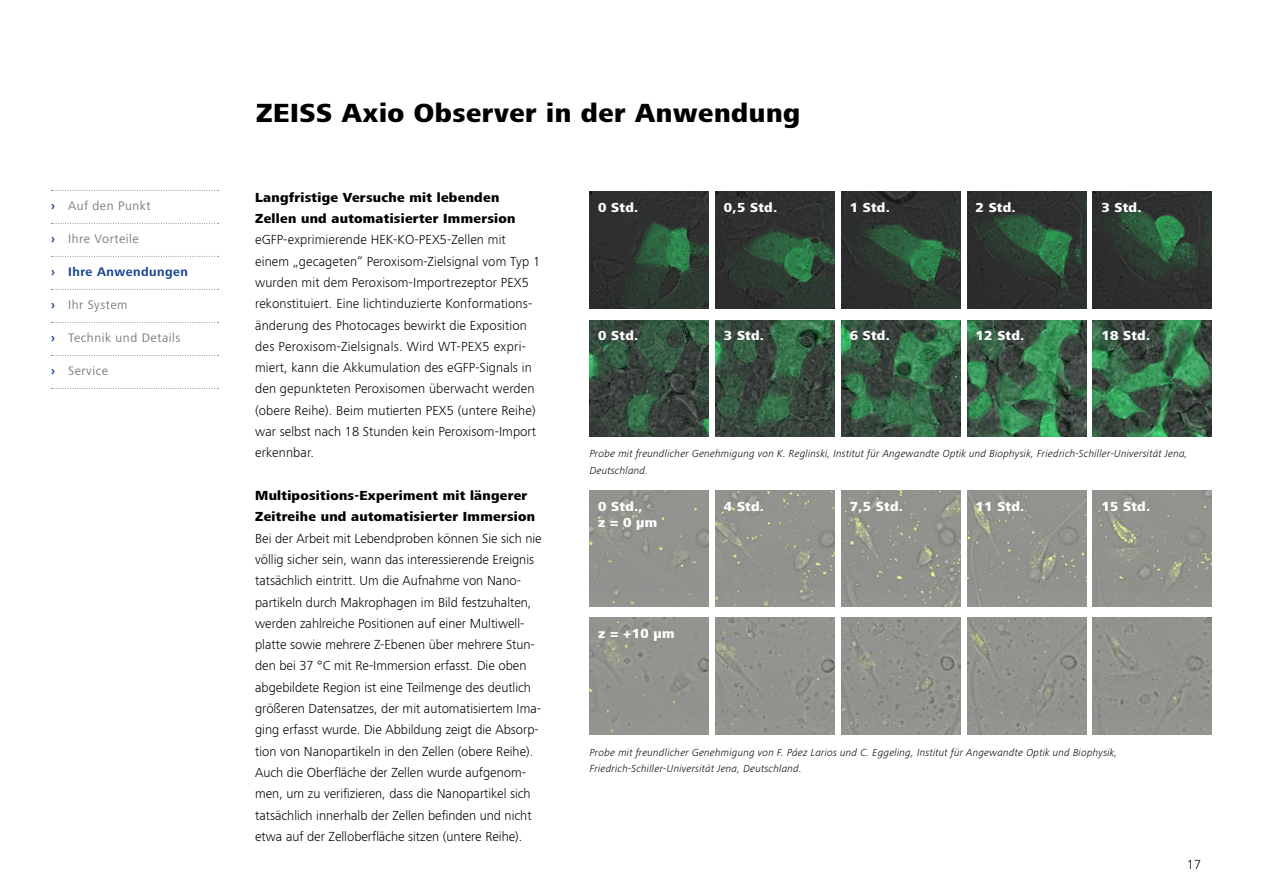
<style>
.page{position:relative;width:1263px;height:893px;background:#fff}
.page>*{position:absolute;margin:0;border:0;box-sizing:border-box;transform-origin:0 0}
.t1{font:800 27px "ZEISS Frutiger Next W1 G";letter-spacing:.02em;color:#000}
.t2{font:300 13.5px/21.3px "ZEISS Frutiger Next W1 G";color:#000}
.t3{font:800 13.5px/21.3px "ZEISS Frutiger Next W1 G";letter-spacing:.02em;color:#000}
.t4{font:800 13.5px/16.5px "ZEISS Frutiger Next W1 G";letter-spacing:.02em;color:#fff}
.t5{font:12.75px "ZEISS Frutiger Next W1 G";letter-spacing:.04em;color:#7c7b7b}
.t6{font:700 12.75px "ZEISS Frutiger Next W1 G";letter-spacing:.04em;color:#164194}
.t7{font:italic 300 10.5px/16.5px "ZEISS Frutiger Next W1 G";letter-spacing:.02em;color:#000}
.s1{font-weight:700;color:#164194}
</style>
<div class="page">
<img style="left:715px;top:617px;width:119px;height:117px">
<img style="left:841px;top:617px;width:119px;height:117px">
<img style="left:967px;top:617px;width:119px;height:117px">
<img style="left:1093px;top:617px;width:119px;height:117px">
<img style="left:590px;top:192px;width:119px;height:117px">
<img style="left:715px;top:192px;width:119px;height:117px">
<img style="left:841px;top:192px;width:119px;height:117px">
<img style="left:967px;top:192px;width:119px;height:117px">
<img style="left:1093px;top:192px;width:119px;height:117px">
<img style="left:590px;top:321px;width:119px;height:115px">
<img style="left:715px;top:321px;width:119px;height:115px">
<img style="left:841px;top:321px;width:119px;height:115px">
<img style="left:967px;top:321px;width:119px;height:115px">
<img style="left:1093px;top:321px;width:119px;height:115px">
<img style="left:590px;top:490px;width:119px;height:117px">
<img style="left:590px;top:617px;width:119px;height:117px">
<img style="left:715px;top:490px;width:119px;height:117px">
<img style="left:841px;top:490px;width:119px;height:117px">
<img style="left:967px;top:490px;width:119px;height:117px">
<img style="left:1093px;top:490px;width:119px;height:117px">
<svg style="left:51px;top:190px;width:168px;height:1px"></svg>
<svg style="left:51px;top:223px;width:168px;height:1px"></svg>
<svg style="left:51px;top:256px;width:168px;height:1px"></svg>
<svg style="left:51px;top:289px;width:168px;height:1px"></svg>
<svg style="left:51px;top:322px;width:168px;height:1px"></svg>
<svg style="left:51px;top:355px;width:168px;height:1px"></svg>
<svg style="left:51px;top:388px;width:168px;height:1px"></svg>
<p class="t5" style="left:51px;top:197px;width:101px"><span class="s1">›</span> Auf den Punkt</p>
<p class="t5" style="left:51px;top:230px;width:89px"><span class="s1">›</span> Ihre Vorteile</p>
<p class="t6" style="left:51px;top:263px;width:138px">› Ihre Anwendungen</p>
<p class="t5" style="left:51px;top:296px;width:78px"><span class="s1">›</span> Ihr System</p>
<p class="t5" style="left:51px;top:329px;width:131px"><span class="s1">›</span> Technik und Details</p>
<p class="t5" style="left:51px;top:362px;width:59px"><span class="s1">›</span> Service</p>
<h1 class="t1" style="left:256px;top:93px;width:546px">ZEISS Axio Observer in der Anwendung</h1>
<p class="t3" style="left:255px;top:186px;width:262px">Langfristige Versuche mit lebenden<br>Zellen und automatisierter Immersion</p>
<p class="t2" style="left:255px;top:228px;width:286px">eGFP-exprimierende HEK-KO-PEX5-Zellen mit einem „gecageten“ Peroxisom-Zielsignal vom Typ 1 wurden mit dem Peroxisom-Importrezeptor PEX5 rekonstituiert. Eine lichtinduzierte Konformations&shy;änderung des Photocages bewirkt die Exposition des Peroxisom-Zielsignals. Wird WT-PEX5 expri&shy;miert, kann die Akkumulation des eGFP-Signals in den gepunkteten Peroxisomen überwacht werden (obere Reihe). Beim mutierten PEX5 (untere Reihe) war selbst nach 18 Stunden kein Peroxisom-Import erkennbar.</p>
<p class="t3" style="left:255px;top:484px;width:281px">Multipositions-Experiment mit längerer<br>Zeitreihe und automatisierter Immersion</p>
<p class="t2" style="left:255px;top:527px;width:288px">Bei der Arbeit mit Lebendproben können Sie sich nie völlig sicher sein, wann das interessierende Ereignis tatsächlich eintritt. Um die Aufnahme von Nano&shy;partikeln durch Makrophagen im Bild festzuhalten, werden zahlreiche Positionen auf einer Multiwell&shy;platte sowie mehrere Z-Ebenen über mehrere Stun&shy;den bei 37 °C mit Re-Immersion erfasst. Die oben abgebildete Region ist eine Teilmenge des deutlich größeren Datensatzes, der mit automatisiertem Ima&shy;ging erfasst wurde. Die Abbildung zeigt die Absorp&shy;tion von Nanopartikeln in den Zellen (obere Reihe).<br>Auch die Oberfläche der Zellen wurde aufgenom&shy;men, um zu verifizieren, dass die Nanopartikel sich tatsächlich innerhalb der Zellen befinden und nicht etwa auf der Zelloberfläche sitzen (untere Reihe).</p>
<p class="t4" style="left:598px;top:199px;width:42px">0 Std.</p>
<p class="t4" style="left:724px;top:199px;width:55px">0,5 Std.</p>
<p class="t4" style="left:850px;top:199px;width:42px">1 Std.</p>
<p class="t4" style="left:975px;top:199px;width:42px">2 Std.</p>
<p class="t4" style="left:1101px;top:199px;width:42px">3 Std.</p>
<p class="t4" style="left:598px;top:326px;width:42px">0 Std.</p>
<p class="t4" style="left:724px;top:326px;width:42px">3 Std.</p>
<p class="t4" style="left:850px;top:326px;width:42px">6 Std.</p>
<p class="t4" style="left:975px;top:326px;width:50px">12 Std.</p>
<p class="t4" style="left:1101px;top:326px;width:50px">18 Std.</p>
<p class="t7" style="left:590px;top:445px;width:599px">Probe mit freundlicher Genehmigung von K. Reglinski, Institut für Angewandte Optik und Biophysik, Friedrich-Schiller-Universität Jena,<br>Deutschland.</p>
<p class="t4" style="left:598px;top:498px;width:61px">0 Std.,<br>z = 0 µm</p>
<p class="t4" style="left:598px;top:625px;width:78px">z = +10 µm</p>
<p class="t4" style="left:724px;top:498px;width:42px">4 Std.</p>
<p class="t4" style="left:850px;top:498px;width:55px">7,5 Std.</p>
<p class="t4" style="left:975px;top:498px;width:50px">11 Std.</p>
<p class="t4" style="left:1101px;top:498px;width:50px">15 Std.</p>
<p class="t7" style="left:590px;top:743px;width:529px">Probe mit freundlicher Genehmigung von F. Páez Larios und C. Eggeling, Institut für Angewandte Optik und Biophysik,<br>Friedrich-Schiller-Universität Jena, Deutschland.</p>
<p class="t2" style="left:1187px;top:853px;width:16px">17</p>
</div>
